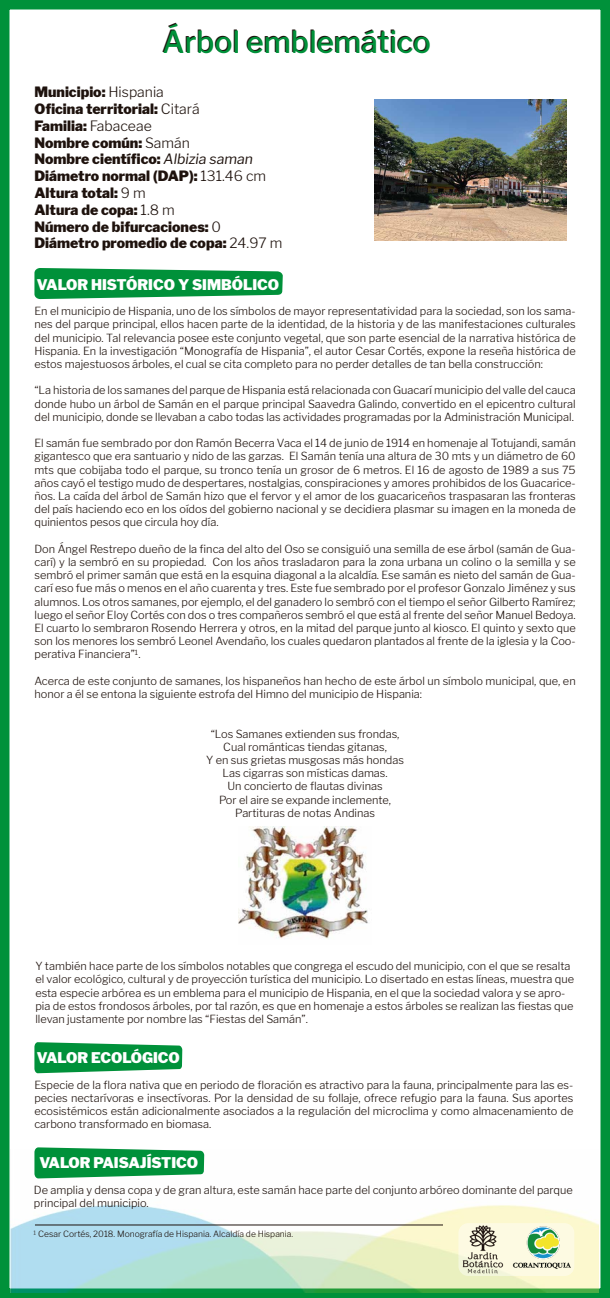
<style>
.page{position:relative;width:610px;height:1298px;background:#fff}
.page>*{position:absolute;margin:0;border:0;box-sizing:border-box;transform-origin:0 0}
.t1{font:500 30px "Libre Franklin";color:#00913a}
.t2{font:900 14.5px "Libre Franklin";color:#fff}
.t3{font:900 14px/16.8px "Libre Franklin";color:#1e120d}
.t4{font:300 11px/13.2px "Libre Franklin";color:#1e120d;text-align:justify}
.t5{font:300 8.5px "Libre Franklin";color:#1e120d}
.s1{font-weight:300}
.s2{font-weight:400;font-style:italic}
</style>
<div class="page">
<div style="left:0;top:0;width:610px;height:1298px;border:10px solid #00913a"></div>
<img style="left:374px;top:100px;width:192px;height:141px">
<img style="left:10px;top:1149px;width:589px;height:143px">
<svg style="left:34px;top:268px;width:249px;height:31px;background:#209e52"></svg>
<svg style="left:34px;top:1042px;width:148px;height:31px;background:#1f9e52"></svg>
<svg style="left:34px;top:1147px;width:170px;height:31px;background:#209e52"></svg>
<img style="left:238px;top:827px;width:130px;height:112px">
<hr style="left:35px;top:1225px;width:408px;height:1px;background:#1e120d">
<div style="left:458px;top:1223px;width:116px;height:53px;background:#fdfae2;border-radius:10px"></div>
<img style="left:512px;top:1223px;width:62px;height:48px">
<img style="left:462px;top:1223px;width:42px;height:53px">
<h1 class="t1" style="left:163px;top:18px;width:270px">Árbol emblemático</h1>
<p class="t3" style="left:34px;top:82px;width:249px">Municipio: <span class="s1">Hispania<br></span>Oficina territorial: <span class="s1">Citará<br></span>Familia: <span class="s1">Fabaceae<br></span>Nombre común: <span class="s1">Samán<br></span>Nombre científico: <span class="s2">Albizia saman<br></span>Diámetro normal (DAP): <span class="s1">131.46 cm<br></span>Altura total: <span class="s1">9 m<br></span>Altura de copa: <span class="s1">1.8 m<br></span>Número de bifurcaciones: <span class="s1">0<br></span>Diámetro promedio de copa: <span class="s1">24.97 m</span></p>
<h2 class="t2" style="left:37px;top:273px;width:244px">VALOR HISTÓRICO Y SIMBÓLICO</h2>
<p class="t4" style="left:34px;top:304px;width:543px">En el municipio de Hispania, uno de los símbolos de mayor representatividad para la sociedad, son los sama&shy;nes del parque principal, ellos hacen parte de la identidad, de la historia y de las manifestaciones culturales del municipio. Tal relevancia posee este conjunto vegetal, que son parte esencial de la narrativa histórica de Hispania. En la investigación “Monografía de Hispania”, el autor Cesar Cortés, expone la reseña histórica de estos majestuosos árboles, el cual se cita completo para no perder detalles de tan bella construcción:</p>
<p class="t4" style="left:34px;top:383px;width:543px">“La historia de los samanes del parque de Hispania está relacionada con Guacarí municipio del valle del cauca donde hubo un árbol de Samán en el parque principal Saavedra Galindo, convertido en el epicentro cultural del municipio, donde se llevaban a cabo todas las actividades programadas por la Administración Municipal.</p>
<p class="t4" style="left:34px;top:436px;width:543px">El samán fue sembrado por don Ramón Becerra Vaca el 14 de junio de 1914 en homenaje al Totujandi, samán gigantesco que era santuario y nido de las garzas. El Samán tenía una altura de 30 mts y un diámetro de 60 mts que cobijaba todo el parque, su tronco tenía un grosor de 6 metros. El 16 de agosto de 1989 a sus 75 años cayó el testigo mudo de despertares, nostalgias, conspiraciones y amores prohibidos de los Guacarice&shy;ños. La caída del árbol de Samán hizo que el fervor y el amor de los guacariceños traspasaran las fronteras del país haciendo eco en los oídos del gobierno nacional y se decidiera plasmar su imagen en la moneda de quinientos pesos que circula hoy día.</p>
<p class="t4" style="left:34px;top:541px;width:543px">Don Ángel Restrepo dueño de la finca del alto del Oso se consiguió una semilla de ese árbol (samán de Gua&shy;carí) y la sembró en su propiedad. Con los años trasladaron para la zona urbana un colino o la semilla y se sembró el primer samán que está en la esquina diagonal a la alcaldía. Ese samán es nieto del samán de Gua&shy;carí eso fue más o menos en el año cuarenta y tres. Este fue sembrado por el profesor Gonzalo Jiménez y sus alumnos. Los otros samanes, por ejemplo, el del ganadero lo sembró con el tiempo el señor Gilberto Ramírez; luego el señor Eloy Cortés con dos o tres compañeros sembró el que está al frente del señor Manuel Bedoya.<br>El cuarto lo sembraron Rosendo Herrera y otros, en la mitad del parque junto al kiosco. El quinto y sexto que son los menores los sembró Leonel Avendaño, los cuales quedaron plantados al frente de la iglesia y la Coo&shy;perativa Financiera”1.</p>
<p class="t4" style="left:34px;top:673px;width:543px">Acerca de este conjunto de samanes, los hispaneños han hecho de este árbol un símbolo municipal, que, en honor a él se entona la siguiente estrofa del Himno del municipio de Hispania:</p>
<p class="t4" style="left:206px;top:726px;width:199px;text-align:center">“Los Samanes extienden sus frondas, Cual románticas tiendas gitanas,<br>Y en sus grietas musgosas más hondas Las cigarras son místicas damas.<br>Un concierto de flautas divinas<br>Por el aire se expande inclemente, Partituras de notas Andinas</p>
<p class="t4" style="left:35px;top:959px;width:540px;text-align:left">Y también hace parte de los símbolos notables que congrega el escudo del municipio, con el que se resalta el valor ecológico, cultural y de proyección turística del municipio. Lo disertado en estas líneas, muestra que esta especie arbórea es un emblema para el municipio de Hispania, en el que la sociedad valora y se apro&shy;pia de estos frondosos árboles, por tal razón, es que en homenaje a estos árboles se realizan las fiestas que llevan justamente por nombre las “Fiestas del Samán”.</p>
<h2 class="t2" style="left:37px;top:1046px;width:144px">VALOR ECOLÓGICO</h2>
<p class="t4" style="left:34px;top:1077px;width:540px">Especie de la flora nativa que en periodo de floración es atractivo para la fauna, principalmente para las es&shy;pecies nectarívoras e insectívoras. Por la densidad de su follaje, ofrece refugio para la fauna. Sus aportes ecosistémicos están adicionalmente asociados a la regulación del microclima y como almacenamiento de carbono transformado en biomasa.</p>
<h2 class="t2" style="left:39px;top:1151px;width:160px">VALOR PAISAJÍSTICO</h2>
<p class="t4" style="left:34px;top:1182px;width:540px">De amplia y densa copa y de gran altura, este samán hace parte del conjunto arbóreo dominante del parque principal del municipio.</p>
<p class="t5" style="left:34px;top:1227px;width:261px">1 Cesar Cortés, 2018. Monografía de Hispania. Alcaldía de Hispania.</p>
</div>
